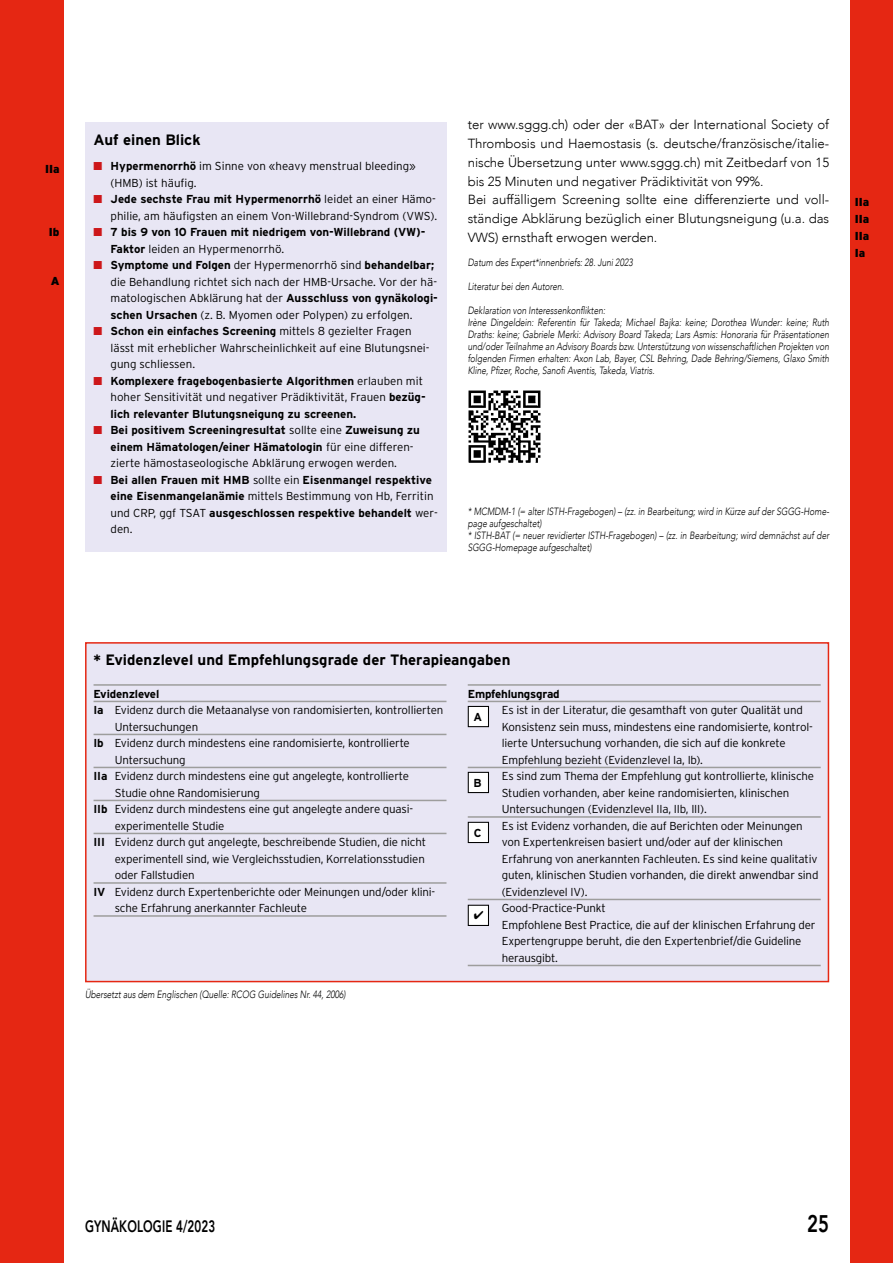
<style>
.page{position:relative;width:893px;height:1263px;background:#fff}
.page>*{position:absolute;margin:0;border:0;box-sizing:border-box;transform-origin:0 0}
.t1{font:800 24px "Avenir";color:#000;scale:.77 1}
.t2{font:800 16.5px "Avenir";letter-spacing:.01em;color:#000;scale:.7 1}
.t3{font:700 15px "Interstate";color:#000}
.t4{font:300 13.2px/18.8px "Avenir";letter-spacing:-.005em;color:#000}
.t5{font:300 11.55px/16.5px "Interstate";letter-spacing:-.015em;color:#000}
.t6{font:700 11.55px/16.5px "Interstate";color:#000}
.t7{font:900 11.55px/17px "Interstate";letter-spacing:-.005em;color:#000;text-align:justify}
.t8{font:italic 300 10.5px/12px "Avenir";color:#000;scale:.8 1}
.s1{color:#cd171a}
.s2{font-weight:700}
.s3{font-weight:300}
</style>
<div class="page">
<div style="left:850px;top:0;width:43px;height:1263px;background:#e52713"></div>
<div style="left:0;top:0;width:64px;height:1263px;background:#e52713"></div>
<div style="left:85px;top:122px;width:361px;height:429px;background:#e8e6f4"></div>
<div style="left:85px;top:642px;width:744px;height:340px;background:#e8e6f4;border:2px solid #e52713"></div>
<hr style="left:94px;top:684px;width:352px;height:2px;background:#9d9d9c">
<hr style="left:94px;top:701px;width:352px;height:1px;background:#9d9d9c">
<hr style="left:94px;top:734px;width:352px;height:1px;background:#9d9d9c">
<hr style="left:94px;top:767px;width:352px;height:1px;background:#9d9d9c">
<hr style="left:94px;top:800px;width:352px;height:1px;background:#9d9d9c">
<hr style="left:94px;top:833px;width:352px;height:1px;background:#9d9d9c">
<hr style="left:94px;top:882px;width:352px;height:2px;background:#9d9d9c">
<hr style="left:94px;top:915px;width:352px;height:2px;background:#9d9d9c">
<hr style="left:468px;top:684px;width:353px;height:2px;background:#9d9d9c">
<hr style="left:468px;top:701px;width:353px;height:1px;background:#9d9d9c">
<hr style="left:468px;top:767px;width:353px;height:1px;background:#9d9d9c">
<hr style="left:468px;top:816px;width:353px;height:2px;background:#9d9d9c">
<hr style="left:468px;top:899px;width:353px;height:1px;background:#9d9d9c">
<hr style="left:468px;top:965px;width:353px;height:1px;background:#9d9d9c">
<div style="left:468px;top:706px;width:20px;height:21px;background:#fff"></div>
<div style="left:468px;top:706px;width:21px;height:21px;border:1px solid #000"></div>
<div style="left:468px;top:772px;width:20px;height:20px;background:#fff"></div>
<div style="left:468px;top:772px;width:21px;height:21px;border:1px solid #000"></div>
<div style="left:468px;top:822px;width:20px;height:20px;background:#fff"></div>
<div style="left:468px;top:822px;width:21px;height:21px;border:1px solid #000"></div>
<div style="left:468px;top:905px;width:20px;height:20px;background:#fff"></div>
<div style="left:468px;top:905px;width:21px;height:21px;border:1px solid #000"></div>
<img style="left:468px;top:390px;width:73px;height:73px">
<p class="t7" style="left:45px;top:160px;width:16px">IIa</p>
<p class="t7" style="left:49px;top:224px;width:12px">Ib</p>
<p class="t7" style="left:51px;top:273px;width:10px">A</p>
<p class="t3" style="left:94px;top:132px;width:109px">Auf einen Blick</p>
<p class="t5" style="left:111px;top:158px;width:307px;text-indent:-17px"><span class="s1">■</span> <span class="s2">Hypermenorrhö</span> im Sinne von «heavy menstrual bleeding» (HMB) ist häufig.</p>
<p class="t5" style="left:94px;top:191px;width:345px;text-align:right"><span class="s1">■</span> <span class="s2">Jede sechste Frau mit Hypermenorrhö</span> leidet an einer Hämo&shy;philie, am häufigsten an einem Von-Willebrand-Syndrom (VWS).</p>
<p class="t6" style="left:111px;top:224px;width:316px;text-indent:-17px"><span class="s1">■</span> 7 bis 9 von 10 Frauen mit niedrigem von-Willebrand (VW)-<br>Faktor <span class="s3">leiden an Hypermenorrhö.</span></p>
<p class="t5" style="left:111px;top:257px;width:329px;text-indent:-17px"><span class="s1">■</span> <span class="s2">Symptome und Folgen</span> der Hypermenorrhö sind <span class="s2">behandelbar; </span>die Behandlung richtet sich nach der HMB-Ursache. Vor der hä&shy;matologischen Abklärung hat der <span class="s2">Ausschluss von gynäkologi&shy;schen Ursachen</span> (z. B. Myomen oder Polypen) zu erfolgen.</p>
<p class="t5" style="left:111px;top:323px;width:321px;text-indent:-17px"><span class="s1">■</span> <span class="s2">Schon ein einfaches Screening</span> mittels 8 gezielter Fragen lässt mit erheblicher Wahrscheinlichkeit auf eine Blutungsnei&shy;gung schliessen.</p>
<p class="t6" style="left:111px;top:372px;width:317px;text-indent:-17px"><span class="s1">■</span> Komplexere fragebogenbasierte Algorithmen <span class="s3">erlauben mit hoher Sensitivität und negativer Prädiktivität, Frauen</span> bezüg&shy;lich relevanter Blutungsneigung zu screenen.</p>
<p class="t6" style="left:111px;top:422px;width:311px;text-indent:-17px"><span class="s1">■</span> Bei positivem Screeningresultat <span class="s3">sollte eine</span> Zuweisung zu einem Hämatologen/einer Hämatologin <span class="s3">für eine differen&shy;zierte hämostaseologische Abklärung erwogen werden.</span></p>
<p class="t6" style="left:111px;top:471px;width:329px;text-indent:-17px"><span class="s1">■</span> Bei allen Frauen mit HMB <span class="s3">sollte ein</span> Eisenmangel respektive eine Eisenmangelanämie <span class="s3">mittels Bestimmung von Hb, Ferritin und CRP, ggf TSAT</span> ausgeschlossen respektive behandelt <span class="s3">wer&shy;den.</span></p>
<p class="t4" style="left:468px;top:115px;width:363px">ter www.sggg.ch) oder der «BAT» der International Society of Thrombosis und Haemostasis (s. deutsche/französische/italie&shy;nische Übersetzung unter www.sggg.ch) mit Zeitbedarf von 15 bis 25 Minuten und negativer Prädiktivität von 99%.<br>Bei auffälligem Screening sollte eine differenzierte und voll&shy;ständige Abklärung bezüglich einer Blutungsneigung (u.a. das VWS) ernsthaft erwogen werden.</p>
<p class="t8" style="left:468px;top:256px;width:208px">Datum des Expert*innenbriefs: 28. Juni 2023</p>
<p class="t8" style="left:468px;top:280px;width:122px">Literatur bei den Autoren.</p>
<p class="t8" style="left:468px;top:304px;width:453px">Deklaration von Interessenkonflikten:<br>Irène Dingeldein: Referentin für Takeda; Michael Bajka: keine; Dorothea Wunder: keine; Ruth Draths: keine; Gabriele Merki: Advisory Board Takeda; Lars Asmis: Honoraria für Präsentationen und/oder Teilnahme an Advisory Boards bzw. Unterstützung von wissenschaftlichen Projekten von folgenden Firmen erhalten: Axon Lab, Bayer, CSL Behring, Dade Behring/Siemens, Glaxo Smith Kline, Pfizer, Roche, Sanofi Aventis, Takeda, Viatris.</p>
<p class="t7" style="left:855px;top:193px;width:16px">IIa IIa IIa Ia</p>
<p class="t8" style="left:468px;top:505px;width:453px">* MCMDM-1 (= alter ISTH-Fragebogen) – (zz. in Bearbeitung; wird in Kürze auf der SGGG-Home&shy;page aufgeschaltet)<br>* ISTH-BAT (= neuer revidierter ISTH-Fragebogen) – (zz. in Bearbeitung; wird demnächst auf der SGGG-Homepage aufgeschaltet)</p>
<p class="t3" style="left:94px;top:651px;width:418px">* Evidenzlevel und Empfehlungsgrade der Therapieangaben</p>
<p class="t6" style="left:468px;top:685px;width:93px">Empfehlungsgrad</p>
<p class="t5" style="left:502px;top:702px;width:318px">Es ist in der Literatur, die gesamthaft von guter Qualität und Konsistenz sein muss, mindestens eine randomisierte, kontrol&shy;lierte Untersuchung vorhanden, die sich auf die konkrete Empfehlung bezieht (Evidenzlevel Ia, Ib).<br>Es sind zum Thema der Empfehlung gut kontrollierte, klinische Studien vorhanden, aber keine randomisierten, klinischen Untersuchungen (Evidenzlevel IIa, IIb, III).<br>Es ist Evidenz vorhanden, die auf Berichten oder Meinungen von Expertenkreisen basiert und/oder auf der klinischen Erfahrung von anerkannten Fachleuten. Es sind keine qualitativ guten, klinischen Studien vorhanden, die direkt anwendbar sind (Evidenzlevel IV).<br>Good-Practice-Punkt<br>Empfohlene Best Practice, die auf der klinischen Erfahrung der Expertengruppe beruht, die den Expertenbrief/die Guideline herausgibt.</p>
<p class="t6" style="left:94px;top:685px;width:67px">Evidenzlevel</p>
<p class="t5" style="left:94px;top:702px;width:351px"><span class="s2">Ia</span> Evidenz durch die Metaanalyse von randomisierten, kontrollierten</p>
<p class="t5" style="left:115px;top:718px;width:85px">Untersuchungen</p>
<p class="t5" style="left:94px;top:735px;width:318px"><span class="s2">Ib</span> Evidenz durch mindestens eine randomisierte, kontrollierte</p>
<p class="t5" style="left:115px;top:751px;width:72px">Untersuchung</p>
<p class="t5" style="left:94px;top:768px;width:317px"><span class="s2">IIa</span> Evidenz durch mindestens eine gut angelegte, kontrollierte</p>
<p class="t5" style="left:115px;top:784px;width:147px">Studie ohne Randomisierung</p>
<p class="t5" style="left:94px;top:801px;width:321px"><span class="s2">IIb</span> Evidenz durch mindestens eine gut angelegte andere quasi-</p>
<p class="t5" style="left:115px;top:817px;width:111px">experimentelle Studie</p>
<p class="t5" style="left:94px;top:834px;width:334px"><span class="s2">III</span> Evidenz durch gut angelegte, beschreibende Studien, die nicht</p>
<p class="t5" style="left:115px;top:850px;width:312px">experimentell sind, wie Vergleichsstudien, Korrelationsstudien</p>
<p class="t5" style="left:115px;top:867px;width:81px">oder Fallstudien</p>
<p class="t5" style="left:94px;top:883px;width:343px"><span class="s2">IV</span> Evidenz durch Expertenberichte oder Meinungen und/oder klini-</p>
<p class="t5" style="left:115px;top:900px;width:194px">sche Erfahrung anerkannter Fachleute</p>
<p class="t6" style="left:473px;top:708px;width:10px">A</p>
<p class="t6" style="left:474px;top:774px;width:10px">B</p>
<p class="t6" style="left:474px;top:824px;width:9px">C</p>
<p class="t8" style="left:85px;top:988px;width:327px">Übersetzt aus dem Englischen (Quelle: RCOG Guidelines Nr. 44, 2006)</p>
<h2 class="t2" style="left:85px;top:1213px;width:188px">GYNÄKOLOGIE 4/2023</h2>
<h1 class="t1" style="left:807px;top:1205px;width:30px">25</h1>
</div>
